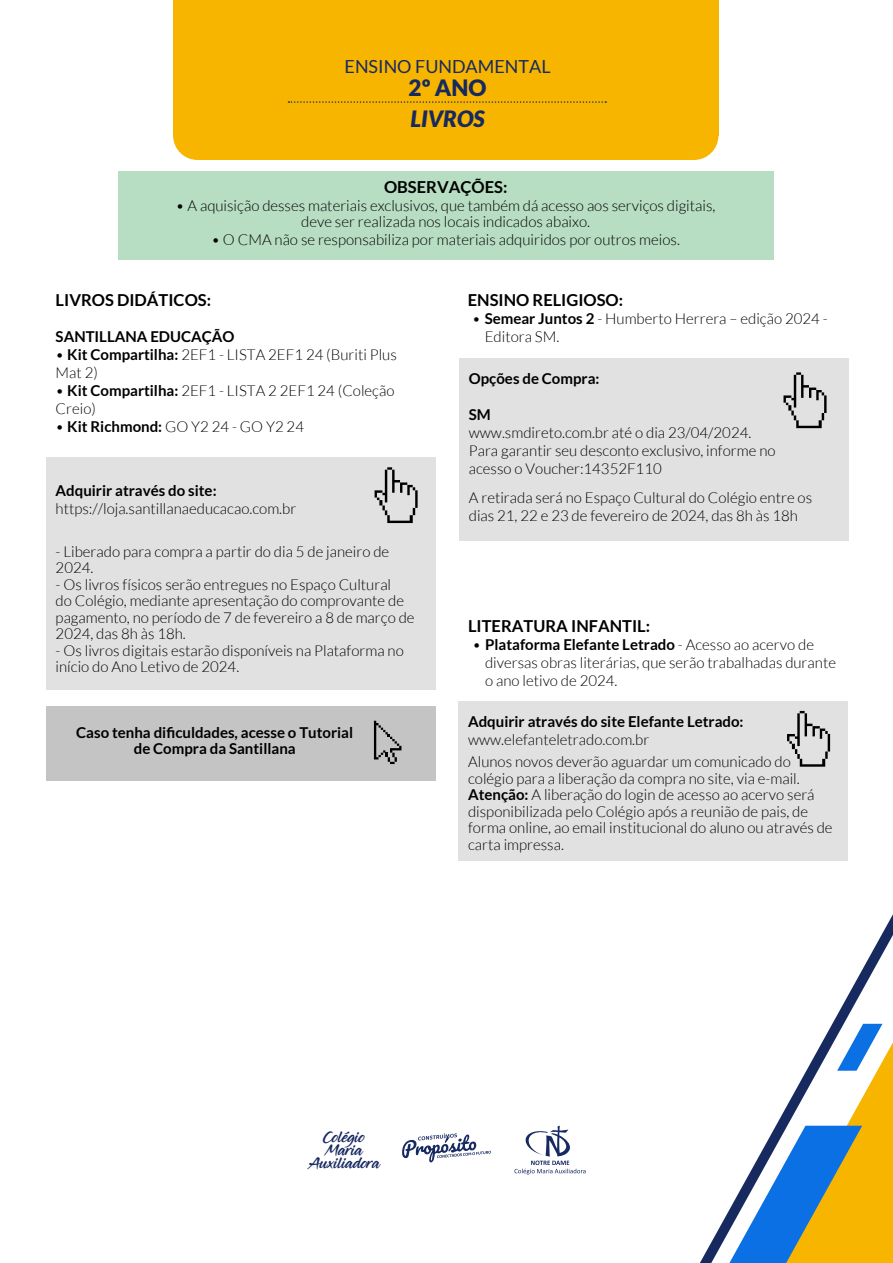
<style>
.page{position:relative;width:893px;height:1263px;background:#fff}
.page>*{position:absolute;margin:0;border:0;box-sizing:border-box;transform-origin:0 0}
.t1{font:italic 900 22.5px "Lato";color:#172a60}
.t2{font:900 22.5px "Lato";color:#172a60}
.t3{font:18px "Lato";color:#172a60}
.t4{font:700 16.5px "Lato";color:#000}
.t5{font:15.9px/13.2px "Midnight Drive";color:#172961;text-align:center}
.t6{font:300 15px/16.5px "Lato";color:#000}
.t7{font:700 15px/16.5px "Lato";color:#000;text-align:center}
.s1{font-weight:700}
</style>
<div class="page">
<div style="left:173px;top:0;width:545px;height:136px;background:#f7b500"></div>
<div style="left:173px;top:111px;width:49px;height:49px;background:#f7b500;border-radius:50%"></div>
<div style="left:198px;top:63px;width:496px;height:97px;background:#f7b500"></div>
<div style="left:669px;top:111px;width:49px;height:49px;background:#f7b500;border-radius:50%"></div>
<svg style="left:700px;top:914px;width:193px;height:349px"></svg>
<svg style="left:729px;top:1024px;width:164px;height:239px"></svg>
<svg style="left:514px;top:1126px;width:71px;height:48px"></svg>
<svg style="left:402px;top:1133px;width:89px;height:30px"></svg>
<svg style="left:288px;top:101px;width:318px;height:2px"></svg>
<div style="left:458px;top:701px;width:390px;height:160px;background:#e1e1e1"></div>
<svg style="left:787px;top:711px;width:43px;height:56px"></svg>
<div style="left:459px;top:358px;width:390px;height:182px;background:#e1e1e1"></div>
<svg style="left:783px;top:372px;width:43px;height:56px"></svg>
<div style="left:118px;top:171px;width:656px;height:88px;background:#b7ddc2"></div>
<div style="left:46px;top:457px;width:389px;height:233px;background:#e1e1e1"></div>
<svg style="left:375px;top:467px;width:43px;height:56px"></svg>
<div style="left:46px;top:706px;width:389px;height:75px;background:#c4c4c4"></div>
<svg style="left:374px;top:721px;width:27px;height:43px"></svg>
<p class="t3" style="left:345px;top:57px;width:208px">ENSINO FUNDAMENTAL</p>
<h1 class="t2" style="left:409px;top:75px;width:79px">2º ANO</h1>
<h1 class="t1" style="left:410px;top:105px;width:76px">LIVROS</h1>
<p class="t4" style="left:384px;top:177px;width:125px">OBSERVAÇÕES:</p>
<p class="t6" style="left:176px;top:197px;width:541px;text-align:center">• A aquisição desses materiais exclusivos, que também dá acesso aos serviços digitais, deve ser realizada nos locais indicados abaixo.</p>
<p class="t6" style="left:211px;top:231px;width:470px">• O CMA não se responsabiliza por materiais adquiridos por outros meios.</p>
<p class="t4" style="left:56px;top:290px;width:157px">LIVROS DIDÁTICOS:</p>
<p class="t7" style="left:56px;top:328px;width:180px">SANTILLANA EDUCAÇÃO</p>
<p class="t6" style="left:56px;top:346px;width:343px;line-height:18px">• <span class="s1">Kit Compartilha:</span> 2EF1 - LISTA 2EF1 24 (Buriti Plus<br>Mat 2)</p>
<p class="t6" style="left:56px;top:382px;width:340px;line-height:18px">• <span class="s1">Kit Compartilha:</span> 2EF1 - LISTA 2 2EF1 24 (Coleção<br>Creio)</p>
<p class="t6" style="left:56px;top:418px;width:250px">• <span class="s1">Kit Richmond:</span> GO Y2 24 - GO Y2 24</p>
<p class="t7" style="left:56px;top:482px;width:162px">Adquirir através do site:</p>
<p class="t6" style="left:56px;top:501px;width:242px">https://loja.santillanaeducacao.com.br</p>
<p class="t6" style="left:56px;top:543px;width:335px">- Liberado para compra a partir do dia 5 de janeiro de<br>2024.</p>
<p class="t6" style="left:56px;top:576px;width:360px">- Os livros físicos serão entregues no Espaço Cultural<br>do Colégio, mediante apresentação do comprovante de pagamento, no período de 7 de fevereiro a 8 de março de 2024, das 8h às 18h.</p>
<p class="t6" style="left:56px;top:642px;width:350px">- Os livros digitais estarão disponíveis na Plataforma no início do Ano Letivo de 2024.</p>
<p class="t7" style="left:76px;top:724px;width:278px">Caso tenha dificuldades, acesse o Tutorial de Compra da Santillana</p>
<p class="t4" style="left:468px;top:290px;width:157px">ENSINO RELIGIOSO:</p>
<p class="t6" style="left:485px;top:310px;width:344px;line-height:18px;text-indent:-13px">• <span class="s1">Semear Juntos 2</span> - Humberto Herrera – edição 2024 -<br>Editora SM.</p>
<p class="t7" style="left:469px;top:370px;width:132px">Opções de Compra:</p>
<p class="t7" style="left:469px;top:406px;width:23px">SM</p>
<p class="t6" style="left:469px;top:424px;width:308px;line-height:18px">www.smdireto.com.br até o dia 23/04/2024.<br>Para garantir seu desconto exclusivo, informe no acesso o Voucher:14352F110</p>
<p class="t6" style="left:469px;top:489px;width:345px;line-height:18px">A retirada será no Espaço Cultural do Colégio entre os dias 21, 22 e 23 de fevereiro de 2024, das 8h às 18h</p>
<p class="t4" style="left:468px;top:617px;width:184px">LITERATURA INFANTIL:</p>
<p class="t6" style="left:485px;top:636px;width:352px;line-height:18px;text-indent:-13px">• <span class="s1">Plataforma Elefante Letrado</span> - Acesso ao acervo de diversas obras literárias, que serão trabalhadas durante o ano letivo de 2024.</p>
<p class="t7" style="left:468px;top:713px;width:277px">Adquirir através do site Elefante Letrado:</p>
<p class="t6" style="left:468px;top:731px;width:183px">www.elefanteletrado.com.br</p>
<p class="t6" style="left:468px;top:753px;width:366px">Alunos novos deverão aguardar um comunicado do colégio para a liberação da compra no site, via e-mail.<br><span class="s1">Atenção:</span> A liberação do login de acesso ao acervo será disponibilizada pelo Colégio após a reunião de pais, de forma online, ao email institucional do aluno ou através de carta impressa.</p>
<p class="t5" style="left:308px;top:1131px;width:73px">Colégio<br>Maria<br>Auxiliadora</p>
</div>
